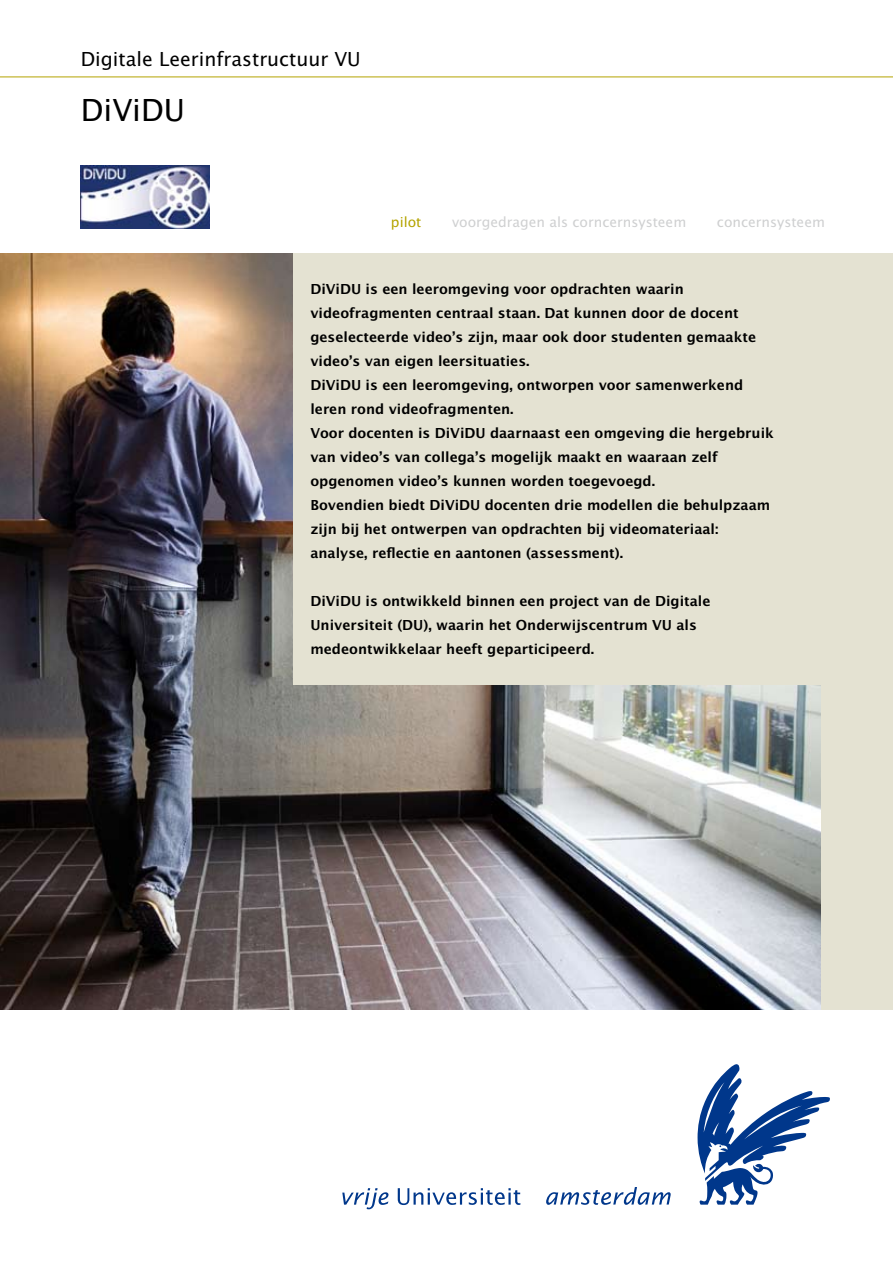
<style>
.page{position:relative;width:893px;height:1263px;background:#fff}
.page>*{position:absolute;margin:0;border:0;box-sizing:border-box;transform-origin:0 0}
.t1{font:33px "Lucida Sans EFOP";color:#000}
.t2{font:21px "Lucida Sans EFOP";color:#000}
.t3{font:600 15px/24px "Lucida Sans EFOP";color:#000}
.t4{font:15px "Lucida Sans EFOP";color:#cfd0d1}
.t5{font:15px "Lucida Sans EFOP";color:#b4a400}
</style>
<div class="page">
<div style="left:292px;top:253px;width:600px;height:757px;background:#e4e2d2"></div>
<hr style="left:0;top:77px;width:892px;height:1px;background:#b4a400">
<svg style="left:546px;top:1187px;width:125px;height:18px"></svg>
<svg style="left:342px;top:1188px;width:46px;height:21px"></svg>
<svg style="left:398px;top:1188px;width:122px;height:17px"></svg>
<svg style="left:698px;top:1064px;width:132px;height:141px"></svg>
<img style="left:0;top:253px;width:292px;height:433px">
<img style="left:80px;top:166px;width:130px;height:63px">
<img style="left:0;top:686px;width:821px;height:324px">
<h2 class="t2" style="left:81px;top:47px;width:281px">Digitale Leerinfrastructuur VU</h2>
<h1 class="t1" style="left:81px;top:92px;width:106px">DiViDU</h1>
<p class="t5" style="left:391px;top:213px;width:32px">pilot</p>
<p class="t4" style="left:452px;top:213px;width:236px">voorgedragen als corncernsysteem</p>
<p class="t4" style="left:717px;top:213px;width:110px">concernsysteem</p>
<p class="t3" style="left:310px;top:277px;width:465px">DiViDU is een leeromgeving voor opdrachten waarin videofragmenten centraal staan. Dat kunnen door de docent geselecteerde video’s zijn, maar ook door studenten gemaakte video’s van eigen leersituaties.<br>DiViDU is een leeromgeving, ontworpen voor samenwerkend leren rond videofragmenten.<br>Voor docenten is DiViDU daarnaast een omgeving die hergebruik van video’s van collega’s mogelijk maakt en waaraan zelf opgenomen video’s kunnen worden toegevoegd.<br>Bovendien biedt DiViDU docenten drie modellen die behulpzaam zijn bij het ontwerpen van opdrachten bij videomateriaal: analyse, reflectie en aantonen (assessment).</p>
<p class="t3" style="left:310px;top:589px;width:402px">DiViDU is ontwikkeld binnen een project van de Digitale<br>Universiteit (DU), waarin het Onderwijscentrum VU als medeontwikkelaar heeft geparticipeerd.</p>
</div>
